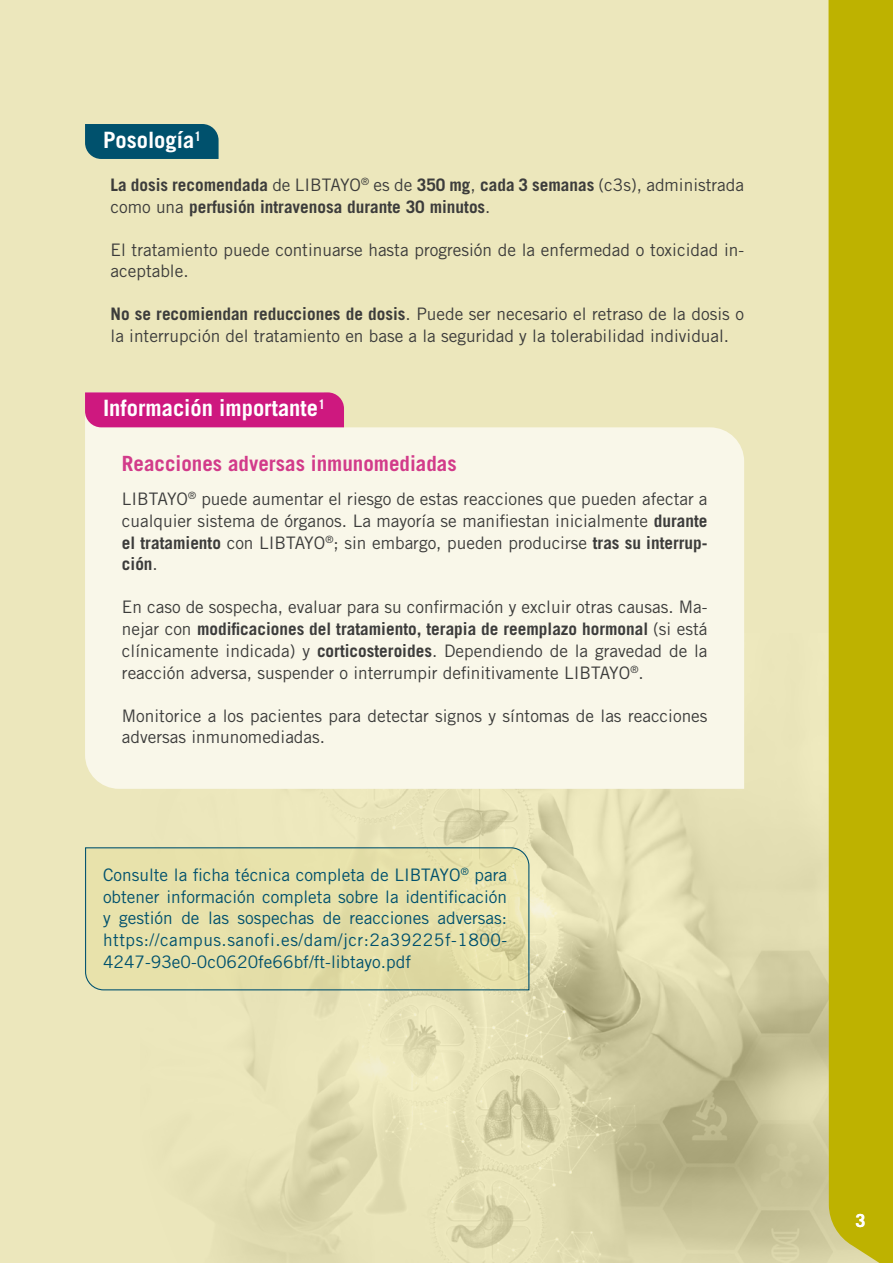
<style>
.page{position:relative;width:893px;height:1263px;background:#ece7bc}
.page>*{position:absolute;margin:0;border:0;box-sizing:border-box;transform-origin:0 0}
.t1{font:700 22.5px "Trade Gothic LT Std";color:#fff}
.t2{font:700 21px "Trade Gothic LT Std";color:#d23b8a}
.t3{font:700 18px "Trade Gothic LT Std";color:#fff}
.t4{font:17.25px/21.8px "Trade Gothic LT Std";color:#3c3c3b}
.t5{font:17.25px/21.8px "Trade Gothic LT Std";color:#00516d;text-align:justify}
.t6{font:700 17.25px/21.8px "Trade Gothic LT Std";color:#3c3c3b}
.s1{font-weight:400}
.s2{font-weight:700}
</style>
<div class="page">
<img style="left:224px;top:789px;width:604px;height:474px">
<div style="left:85px;top:427px;width:659px;height:362px;background:#f9f7e9"></div>
<svg style="left:828px;top:0;width:65px;height:1263px;background:#c0b40b"></svg>
<div style="left:85px;top:124px;width:134px;height:35px;background:#00516d"></div>
<div style="left:85px;top:392px;width:259px;height:35px;background:#ce187f"></div>
<svg style="left:85px;top:846px;width:445px;height:145px"></svg>
<h1 class="t1" style="left:103px;top:126px;width:100px">Posología<sup>1</sup></h1>
<p class="t6" style="left:111px;top:174px;width:635px">La dosis recomendada <span class="s1">de LIBTAYO</span><sup>®</sup> <span class="s1">es de</span> 350 mg<span class="s1">,</span> cada 3 semanas <span class="s1">(c3s), administrada como una</span> perfusión intravenosa durante 30 minutos<span class="s1">.</span></p>
<p class="t4" style="left:111px;top:238px;width:635px">El tratamiento puede continuarse hasta progresión de la enfermedad o toxicidad in&shy;aceptable.</p>
<p class="t4" style="left:111px;top:303px;width:635px"><span class="s2">No se recomiendan reducciones de dosis</span>. Puede ser necesario el retraso de la dosis o la interrupción del tratamiento en base a la seguridad y la tolerabilidad individual.</p>
<h1 class="t1" style="left:103px;top:395px;width:224px">Información importante<sup>1</sup></h1>
<p class="t2" style="left:122px;top:450px;width:336px">Reacciones adversas inmunomediadas</p>
<p class="t4" style="left:122px;top:488px;width:587px;text-align:justify">LIBTAYO<sup>®</sup> puede aumentar el riesgo de estas reacciones que pueden afectar a cualquier sistema de órganos. La mayoría se manifiestan inicialmente <span class="s2">durante el tratamiento</span> con LIBTAYO<sup>®</sup>; sin embargo, pueden producirse <span class="s2">tras su interrup&shy;ción</span>.</p>
<p class="t4" style="left:122px;top:596px;width:587px;text-align:justify">En caso de sospecha, evaluar para su confirmación y excluir otras causas. Ma&shy;nejar con <span class="s2">modificaciones del tratamiento, terapia de reemplazo hormonal</span> (si está clínicamente indicada) y <span class="s2">corticosteroides</span>. Dependiendo de la gravedad de la reacción adversa, suspender o interrumpir definitivamente LIBTAYO<sup>®</sup>.</p>
<p class="t4" style="left:122px;top:704px;width:587px">Monitorice a los pacientes para detectar signos y síntomas de las reacciones adversas inmunomediadas.</p>
<p class="t5" style="left:103px;top:863px;width:406px">Consulte la ficha técnica completa de LIBTAYO<sup>®</sup> para obtener información completa sobre la identificación y gestión de las sospechas de reacciones adversas: https://campus.sanofi.es/dam/jcr:2a39225f-1800- 4247-93e0-0c0620fe66bf/ft-libtayo.pdf</p>
<p class="t3" style="left:856px;top:1209px;width:12px">3</p>
</div>
